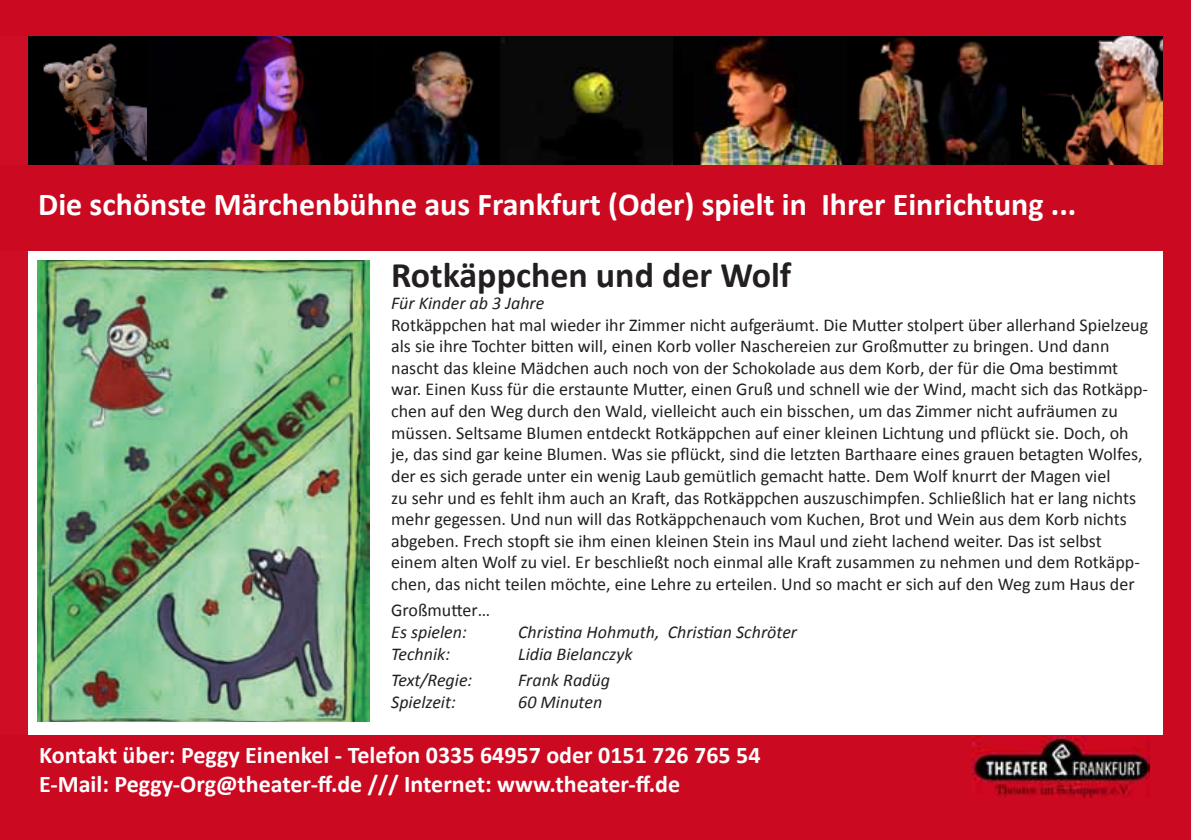
<style>
.page{position:relative;width:1191px;height:840px;background:#fff}
.page>*{position:absolute;margin:0;border:0;box-sizing:border-box;transform-origin:0 0}
.t1{font:700 36px "Calibri";color:#231f20}
.t2{font:700 32px "Calibri";color:#fff}
.t3{font:700 24px "Calibri";color:#fff}
.t4{font:18px/21.6px "Calibri";color:#231f20}
.t5{font:italic 18px "Calibri";color:#231f20}
</style>
<div class="page">
<img style="left:27px;top:35px;width:121px;height:131px">
<img style="left:499px;top:35px;width:174px;height:131px">
<img style="left:148px;top:35px;width:175px;height:131px">
<img style="left:673px;top:35px;width:174px;height:131px">
<img style="left:847px;top:35px;width:175px;height:131px">
<img style="left:1022px;top:35px;width:141px;height:131px">
<img style="left:323px;top:35px;width:176px;height:131px">
<img style="left:37px;top:260px;width:333px;height:461px">
<div style="left:0;top:0;width:27px;height:839px;background:#ce0e25"></div>
<div style="left:0;top:0;width:1191px;height:35px;background:#cb0921"></div>
<div style="left:1163px;top:0;width:28px;height:838px;background:#cb0921"></div>
<div style="left:0;top:735px;width:1191px;height:104px;background:#cb0921"></div>
<div style="left:0;top:166px;width:1191px;height:85px;background:#cb0921"></div>
<img style="left:972px;top:736px;width:177px;height:60px">
<p class="t2" style="left:38px;top:184px;width:1039px">Die schönste Märchenbühne aus Frankfurt (Oder) spielt in Ihrer Einrichtung ...</p>
<p class="t1" style="left:391px;top:252px;width:401px">Rotkäppchen und der Wolf</p>
<p class="t5" style="left:391px;top:290px;width:155px">Für Kinder ab 3 Jahre</p>
<p class="t4" style="left:391px;top:313px;width:758px">Rotkäppchen hat mal wieder ihr Zimmer nicht aufgeräumt. Die Mutter stolpert über allerhand Spielzeug als sie ihre Tochter bitten will, einen Korb voller Naschereien zur Großmutter zu bringen. Und dann nascht das kleine Mädchen auch noch von der Schokolade aus dem Korb, der für die Oma bestimmt war. Einen Kuss für die erstaunte Mutter, einen Gruß und schnell wie der Wind, macht sich das Rotkäpp&shy;chen auf den Weg durch den Wald, vielleicht auch ein bisschen, um das Zimmer nicht aufräumen zu müssen. Seltsame Blumen entdeckt Rotkäppchen auf einer kleinen Lichtung und pflückt sie. Doch, oh je, das sind gar keine Blumen. Was sie pflückt, sind die letzten Barthaare eines grauen betagten Wolfes, der es sich gerade unter ein wenig Laub gemütlich gemacht hatte. Dem Wolf knurrt der Magen viel</p>
<p class="t4" style="left:391px;top:486px;width:750px">zu sehr und es fehlt ihm auch an Kraft, das Rotkäppchen auszuschimpfen. Schließlich hat er lang nichts mehr gegessen. Und nun will das Rotkäppchenauch vom Kuchen, Brot und Wein aus dem Korb nichts abgeben. Frech stopft sie ihm einen kleinen Stein ins Maul und zieht lachend weiter. Das ist selbst einem alten Wolf zu viel. Er beschließt noch einmal alle Kraft zusammen zu nehmen und dem Rotkäpp&shy;chen, das nicht teilen möchte, eine Lehre zu erteilen. Und so macht er sich auf den Weg zum Haus der</p>
<p class="t4" style="left:391px;top:599px;width:101px">Großmutter…</p>
<p class="t5" style="left:391px;top:619px;width:77px">Es spielen:</p>
<p class="t5" style="left:518px;top:619px;width:280px">Christina Hohmuth, Christian Schröter</p>
<p class="t5" style="left:391px;top:641px;width:60px">Technik:</p>
<p class="t5" style="left:518px;top:641px;width:116px">Lidia Bielanczyk</p>
<p class="t5" style="left:391px;top:667px;width:83px">Text/Regie:</p>
<p class="t5" style="left:518px;top:667px;width:93px">Frank Radüg</p>
<p class="t5" style="left:391px;top:689px;width:66px">Spielzeit:</p>
<p class="t5" style="left:518px;top:689px;width:86px">60 Minuten</p>
<p class="t3" style="left:39px;top:739px;width:723px">Kontakt über: Peggy Einenkel - Telefon 0335 64957 oder 0151 726 765 54</p>
<p class="t3" style="left:39px;top:768px;width:642px">E-Mail: Peggy-Org@theater-ff.de /// Internet: www.theater-ff.de</p>
</div>
